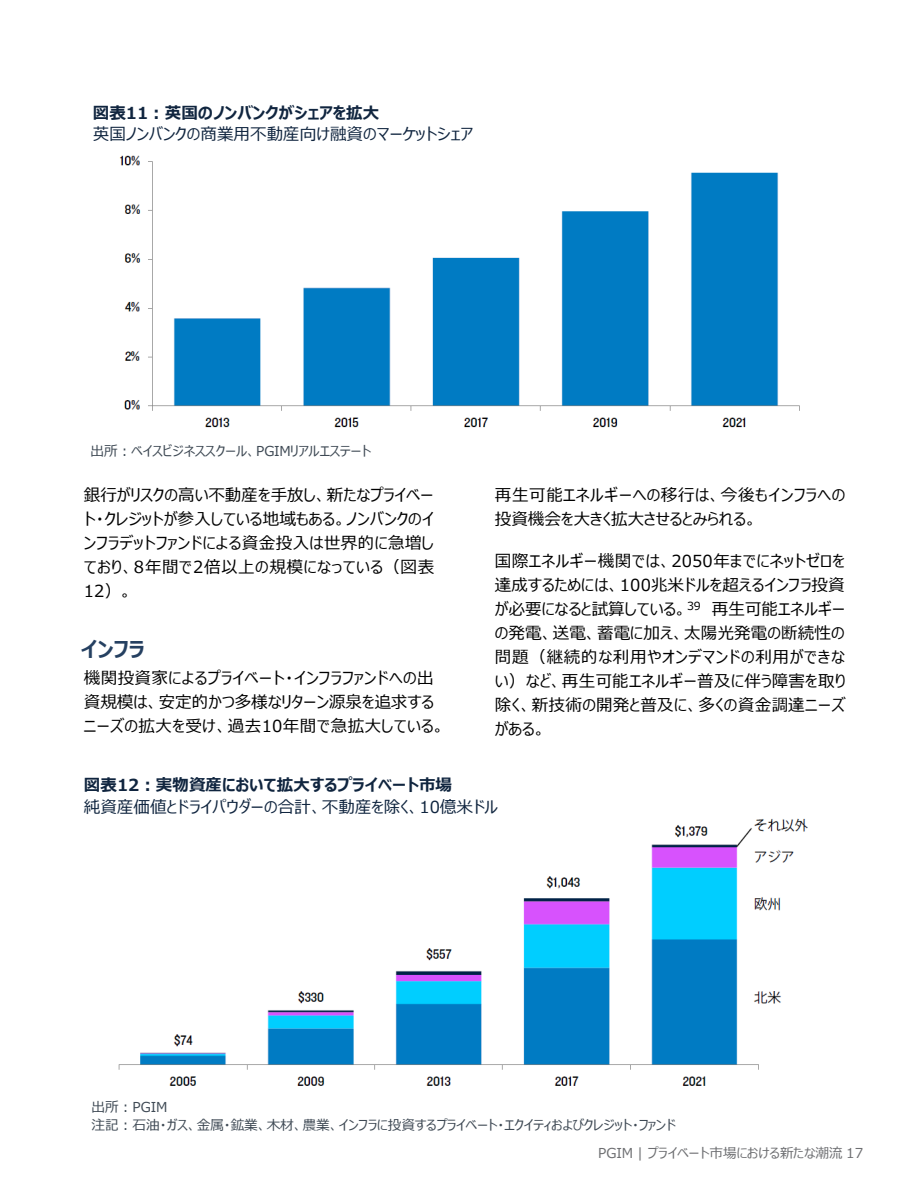
<style>
.page{position:relative;width:918px;height:1188px;background:#fff}
.page>*{position:absolute;margin:0;border:0;box-sizing:border-box;transform-origin:0 0}
.t1{font:700 20.85px "Meiryo UI";color:#254061}
.t2{font:16.5px/24px "Meiryo UI";letter-spacing:.02em;color:#000;text-align:justify}
.t3{font:16.5px "Meiryo UI";color:#10253f}
.t4{font:700 16.5px "Meiryo UI";color:#10253f}
.t5{font:13.65px "Meiryo UI";letter-spacing:-.005em;color:#3e4954}
.t6{font:13.65px "Meiryo UI";color:#6d6e71}
</style>
<div class="page">
<img style="left:119px;top:155px;width:681px;height:273px">
<img style="left:118px;top:818px;width:690px;height:268px">
<p class="t4" style="left:93px;top:101px;width:288px">図表11：英国のノンバンクがシェアを拡大</p>
<p class="t3" style="left:93px;top:123px;width:382px">英国ノンバンクの商業用不動産向け融資のマーケットシェア</p>
<p class="t5" style="left:90px;top:442px;width:282px">出所：ベイスビジネススクール、PGIMリアルエステート</p>
<p class="t2" style="left:84px;top:484px;width:352px">銀行がリスクの高い不動産を手放し、新たなプライベート・クレジットが参入している地域もある。ノンバンクのインフラデットファンドによる資金投入は世界的に急増しており、8年間で2倍以上の規模になっている（図表12）。</p>
<p class="t1" style="left:81px;top:634px;width:66px">インフラ</p>
<p class="t2" style="left:84px;top:667px;width:362px;text-align:left">機関投資家によるプライベート・インフラファンドへの出資規模は、安定的かつ多様なリターン源泉を追求するニーズの拡大を受け、過去10年間で急拡大している。</p>
<p class="t2" style="left:495px;top:484px;width:352px">再生可能エネルギーへの移行は、今後もインフラへの投資機会を大きく拡大させるとみられる。</p>
<p class="t2" style="left:495px;top:549px;width:352px">国際エネルギー機関では、2050年までにネットゼロを達成するためには、100兆米ドルを超えるインフラ投資が必要になると試算している。<sup>39</sup> 再生可能エネルギーの発電、送電、蓄電に加え、太陽光発電の断続性の問題（継続的な利用やオンデマンドの利用ができない）など、再生可能エネルギー普及に伴う障害を取り除く、新技術の開発と普及に、多くの資金調達ニーズがある。</p>
<p class="t4" style="left:84px;top:774px;width:370px">図表12：実物資産において拡大するプライベート市場</p>
<p class="t3" style="left:84px;top:795px;width:416px">純資産価値とドライパウダーの合計、不動産を除く、10億米ドル</p>
<p class="t5" style="left:91px;top:1098px;width:78px">出所：PGIM</p>
<p class="t5" style="left:91px;top:1115px;width:586px">注記：石油・ガス、金属・鉱業、木材、農業、インフラに投資するプライベート・エクイティおよびクレジット・ファンド</p>
<p class="t6" style="left:598px;top:1144px;width:267px">PGIM | プライベート市場における新たな潮流 17</p>
</div>
